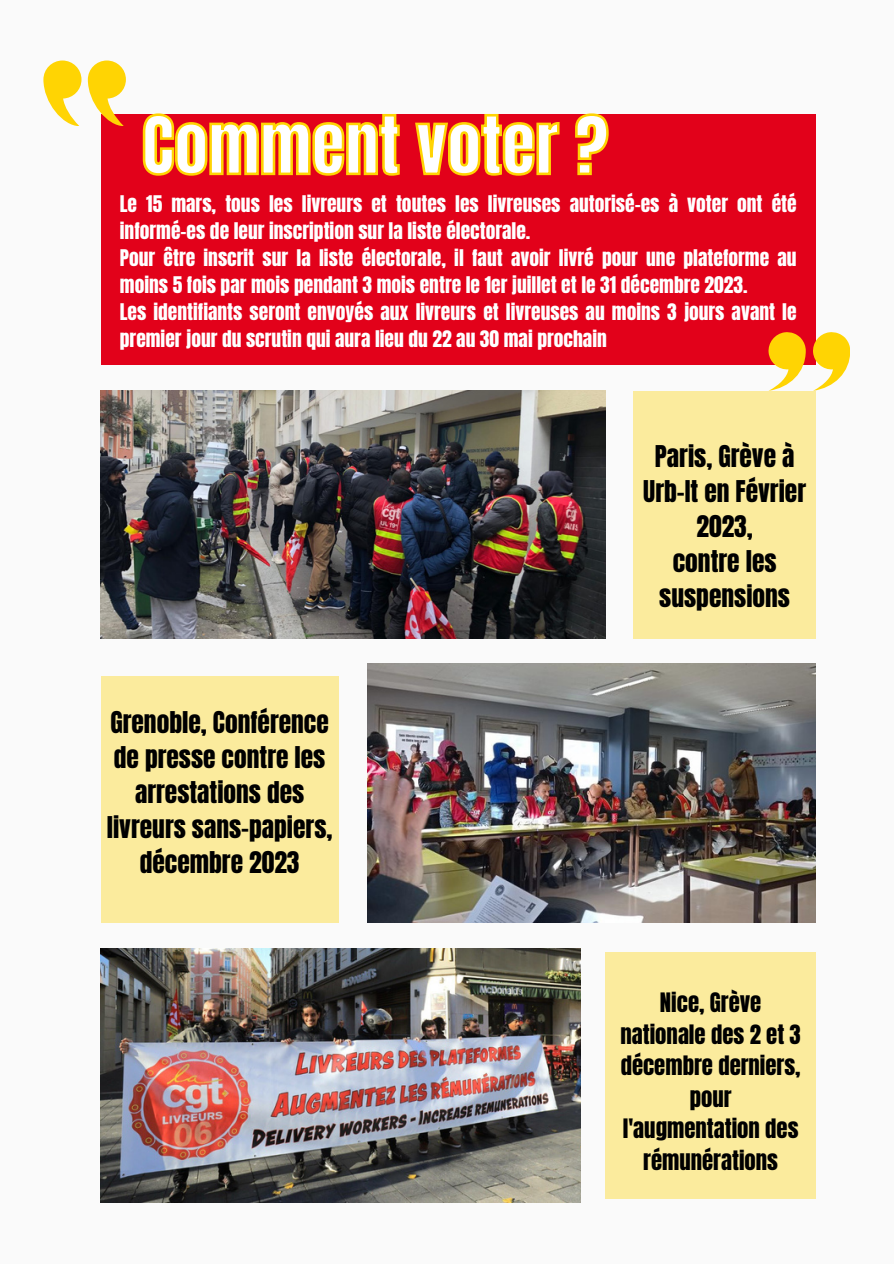
<style>
.page{position:relative;width:894px;height:1264px;background:#fff}
.page>*{position:absolute;margin:0;border:0;box-sizing:border-box;transform-origin:0 0}
.t1{font:68.25px "Anton";color:#fff}
.t2{font:25.5px/34.8px "Anton";color:#000;text-align:center}
.t3{font:22.8px/31.5px "Anton";color:#000;text-align:center}
.t4{font:19.5px/27px "Anton";color:#fff}
</style>
<div class="page">
<div style="left:0;top:0;width:893px;height:1263px;background:#fafafa"></div>
<div style="left:101px;top:114px;width:714px;height:251px;background:#e2011a"></div>
<svg style="left:88px;top:60px;width:37px;height:66px"></svg>
<svg style="left:43px;top:60px;width:38px;height:66px"></svg>
<svg style="left:768px;top:332px;width:37px;height:58px"></svg>
<svg style="left:813px;top:332px;width:36px;height:58px"></svg>
<img style="left:101px;top:391px;width:504px;height:247px">
<img style="left:367px;top:664px;width:448px;height:258px">
<img style="left:101px;top:948px;width:479px;height:254px">
<div style="left:633px;top:391px;width:182px;height:247px;background:#fbeb9d"></div>
<svg style="left:142px;top:113px;width:467px;height:63px"></svg>
<div style="left:101px;top:675px;width:237px;height:247px;background:#fbeb9d"></div>
<div style="left:605px;top:952px;width:210px;height:247px;background:#fbeb9d"></div>
<h1 class="t1" style="left:142px;top:96px;width:468px">Comment voter ?</h1>
<p class="t4" style="left:120px;top:191px;width:678px">Le 15 mars, tous les livreurs et toutes les livreuses autorisé-es à voter ont été informé-es de leur inscription sur la liste électorale.</p>
<p class="t4" style="left:120px;top:245px;width:678px">Pour être inscrit sur la liste électorale, il faut avoir livré pour une plateforme au moins 5 fois par mois pendant 3 mois entre le 1er juillet et le 31 décembre 2023.</p>
<p class="t4" style="left:120px;top:299px;width:678px">Les identifiants seront envoyés aux livreurs et livreuses au moins 3 jours avant le premier jour du scrutin qui aura lieu du 22 au 30 mai prochain</p>
<p class="t2" style="left:107px;top:705px;width:227px">Grenoble, Conférence de presse contre les arrestations des livreurs sans-papiers, décembre 2023</p>
<h2 class="t2" style="left:643px;top:439px;width:164px">Paris, Grève à<br>Urb-It en Février<br>2023,<br>contre les suspensions</h2>
<h2 class="t3" style="left:620px;top:987px;width:182px">Nice, Grève nationale des 2 et 3 décembre derniers, pour l'augmentation des rémunérations</h2>
</div>
